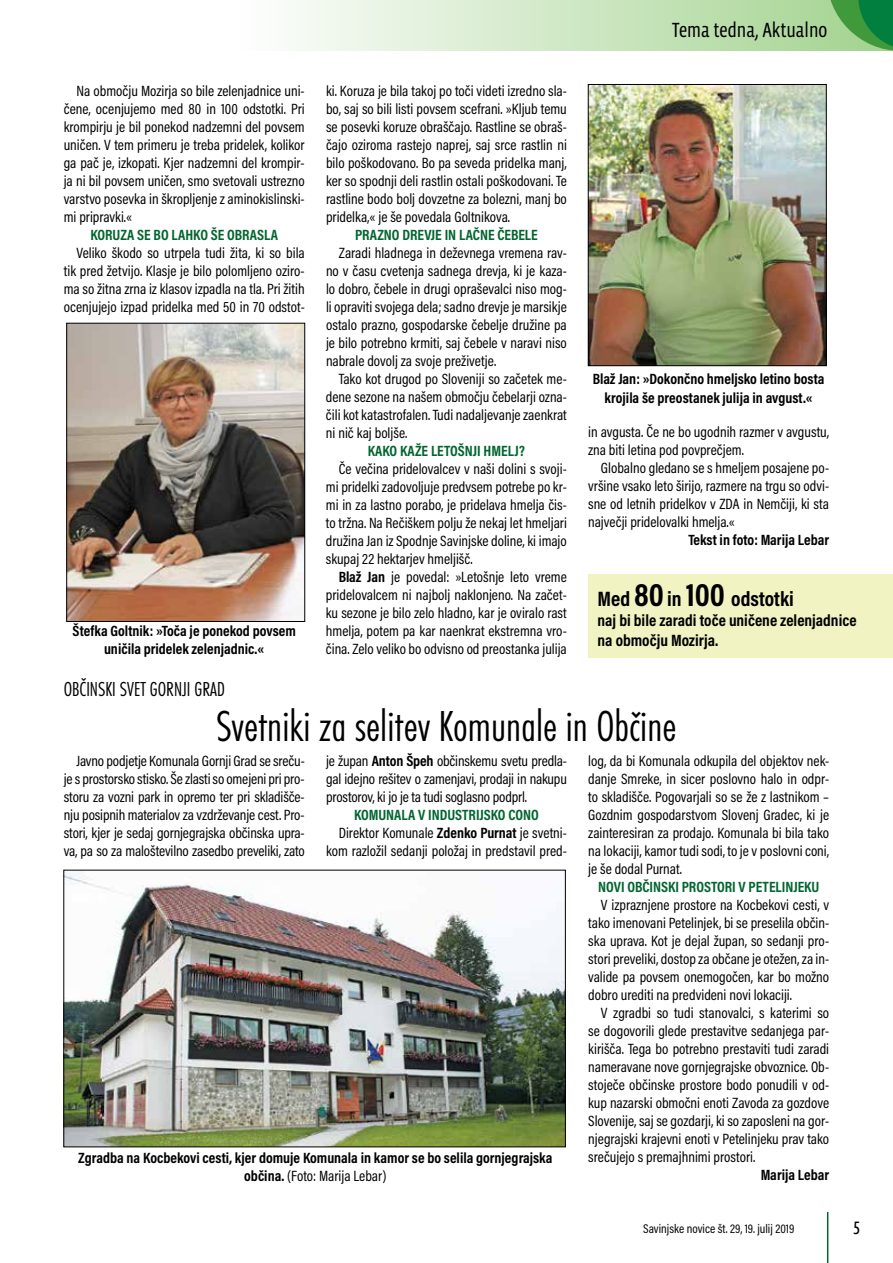
<style>
.page{position:relative;width:893px;height:1263px;background:#fff}
.page>*{position:absolute;margin:0;border:0;box-sizing:border-box;transform-origin:0 0}
.t1{font:45px "Futura TEE Ligh Cond";color:#000}
.t2{font:21px "Futura TEE Ligh Cond";color:#000}
.t3{font:21px "Vista Sans Nar OTCE";color:#000}
.t4{font:700 21px "Acumin Pro Cond";color:#000}
.t5{font:18px "Ubuntu Condensed";color:#000}
.t6{font:700 16.5px/19.8px "Acumin Pro Cond";color:#000}
.t7{font:15px/18px "Acumin Pro Cond";color:#000;text-align:justify}
.t8{font:700 15px/18px "Acumin Pro Cond";color:#000;text-align:center}
.t9{font:700 15px "Acumin Pro Cond";color:#00652e}
.t10{font:12.75px "Acumin Pro Cond";color:#000}
.s1{font-weight:700}
.s2{font-size:33px}
.s3{font-weight:400}
</style>
<div class="page">
<svg style="left:294px;top:0;width:533px;height:51px;background:#d0e8c6"></svg>
<hr style="left:827px;top:1212px;width:1px;height:51px;background:#00652e">
<svg style="left:827px;top:0;width:66px;height:51px;background:#4ea55b"></svg>
<div style="left:588px;top:574px;width:305px;height:84px;background:#f1f3c2"></div>
<img style="left:69px;top:325px;width:234px;height:295px">
<div style="left:67px;top:323px;width:238px;height:299px;border:1px solid #000"></div>
<img style="left:590px;top:86px;width:234px;height:278px">
<div style="left:588px;top:84px;width:238px;height:282px;border:1px solid #000"></div>
<img style="left:66px;top:872px;width:498px;height:273px">
<p class="t7" style="left:64px;top:82px;width:242px;text-indent:13px">Na območju Mozirja so bile zelenjadnice uni&shy;čene, ocenjujemo med 80 in 100 odstotki. Pri krompirju je bil ponekod nadzemni del povsem uničen. V tem primeru je treba pridelek, kolikor ga pač je, izkopati. Kjer nadzemni del krompir&shy;ja ni bil povsem uničen, smo svetovali ustrezno varstvo posevka in škropljenje z aminokislinski&shy;mi pripravki.«</p>
<p class="t9" style="left:90px;top:225px;width:189px">KORUZA SE BO LAHKO ŠE OBRASLA</p>
<p class="t7" style="left:64px;top:244px;width:242px;text-indent:13px">Veliko škodo so utrpela tudi žita, ki so bila tik pred žetvijo. Klasje je bilo polomljeno oziro&shy;ma so žitna zrna iz klasov izpadla na tla. Pri žitih ocenjujejo izpad pridelka med 50 in 70 odstot-</p>
<p class="t8" style="left:73px;top:622px;width:225px">Štefka Goltnik: »Toča je ponekod povsem uničila pridelek zelenjadnic.«</p>
<p class="t7" style="left:326px;top:82px;width:242px">ki. Koruza je bila takoj po toči videti izredno sla&shy;bo, saj so bili listi povsem scefrani. »Kljub temu se posevki koruze obraščajo. Rastline se obraš&shy;čajo oziroma rastejo naprej, saj srce rastlin ni bilo poškodovano. Bo pa seveda pridelka manj, ker so spodnji deli rastlin ostali poškodovani. Te rastline bodo bolj dovzetne za bolezni, manj bo pridelka,« je še povedala Goltnikova.</p>
<p class="t9" style="left:355px;top:225px;width:184px">PRAZNO DREVJE IN LAČNE ČEBELE</p>
<p class="t7" style="left:326px;top:244px;width:242px;text-indent:13px">Zaradi hladnega in deževnega vremena rav&shy;no v času cvetenja sadnega drevja, ki je kaza&shy;lo dobro, čebele in drugi opraševalci niso mog&shy;li opraviti svojega dela; sadno drevje je marsikje ostalo prazno, gospodarske čebelje družine pa je bilo potrebno krmiti, saj čebele v naravi niso nabrale dovolj za svoje preživetje.</p>
<p class="t7" style="left:326px;top:370px;width:242px;text-indent:13px">Tako kot drugod po Sloveniji so začetek me&shy;dene sezone na našem območju čebelarji ozna&shy;čili kot katastrofalen. Tudi nadaljevanje zaenkrat ni nič kaj boljše.</p>
<p class="t9" style="left:368px;top:441px;width:159px">KAKO KAŽE LETOŠNJI HMELJ?</p>
<p class="t7" style="left:326px;top:460px;width:242px;text-indent:13px">Če večina pridelovalcev v naši dolini s svoji&shy;mi pridelki zadovoljuje predvsem potrebe po kr&shy;mi in za lastno porabo, je pridelava hmelja čis&shy;to tržna. Na Rečiškem polju že nekaj let hmeljari družina Jan iz Spodnje Savinjske doline, ki imajo skupaj 22 hektarjev hmeljišč.</p>
<p class="t7" style="left:326px;top:568px;width:242px;text-indent:13px"><span class="s1">Blaž Jan</span> je povedal: »Letošnje leto vreme pridelovalcem ni najbolj naklonjeno. Na začet&shy;ku sezone je bilo zelo hladno, kar je oviralo rast hmelja, potem pa kar naenkrat ekstremna vro&shy;čina. Zelo veliko bo odvisno od preostanka julija</p>
<h2 class="t3" style="left:672px;top:18px;width:157px">Tema tedna, Aktualno</h2>
<p class="t8" style="left:593px;top:370px;width:233px">Blaž Jan: »Dokončno hmeljsko letino bosta krojila še preostanek julija in avgust.«</p>
<p class="t7" style="left:588px;top:423px;width:242px">in avgusta. Če ne bo ugodnih razmer v avgustu, zna biti letina pod povprečjem.</p>
<p class="t7" style="left:588px;top:459px;width:242px;text-indent:13px">Globalno gledano se s hmeljem posajene po&shy;vršine vsako leto širijo, razmere na trgu so odvi&shy;sne od letnih pridelkov v ZDA in Nemčiji, ki sta največji pridelovalki hmelja.«</p>
<p class="t8" style="left:688px;top:531px;width:142px">Tekst in foto: Marija Lebar</p>
<h2 class="t4" style="left:598px;top:585px;width:198px">Med <span class="s2">80</span>in <span class="s2">100</span> odstotki</h2>
<p class="t6" style="left:598px;top:610px;width:261px">naj bi bile zaradi toče uničene zelenjadnice na območju Mozirja.</p>
<h2 class="t2" style="left:64px;top:677px;width:163px">OBČINSKI SVET GORNJI GRAD</h2>
<h1 class="t1" style="left:216px;top:700px;width:462px">Svetniki za selitev Komunale in Občine</h1>
<p class="t7" style="left:64px;top:751px;width:242px;text-indent:13px">Javno podjetje Komunala Gornji Grad se sreču&shy;je s prostorsko stisko. Še zlasti so omejeni pri pro&shy;storu za vozni park in opremo ter pri skladišče&shy;nju posipnih materialov za vzdrževanje cest. Pro&shy;stori, kjer je sedaj gornjegrajska občinska upra&shy;va, pa so za maloštevilno zasedbo preveliki, zato</p>
<p class="t7" style="left:326px;top:751px;width:242px">je župan <span class="s1">Anton Špeh</span> občinskemu svetu predla&shy;gal idejno rešitev o zamenjavi, prodaji in nakupu prostorov, ki jo je ta tudi soglasno podprl.</p>
<p class="t9" style="left:354px;top:805px;width:186px">KOMUNALA V INDUSTRIJSKO CONO</p>
<p class="t7" style="left:339px;top:823px;width:230px">Direktor Komunale <span class="s1">Zdenko Purnat</span> je svetni-</p>
<p class="t7" style="left:326px;top:841px;width:242px">kom razložil sedanji položaj in predstavil pred-</p>
<p class="t8" style="left:78px;top:1149px;width:476px">Zgradba na Kocbekovi cesti, kjer domuje Komunala in kamor se bo selila gornjegrajska občina. <span class="s3">(Foto: Marija Lebar)</span></p>
<p class="t7" style="left:588px;top:751px;width:242px">log, da bi Komunala odkupila del objektov nek&shy;danje Smreke, in sicer poslovno halo in odpr&shy;to skladišče. Pogovarjali so se že z lastnikom – Gozdnim gospodarstvom Slovenj Gradec, ki je zainteresiran za prodajo. Komunala bi bila tako na lokaciji, kamor tudi sodi, to je v poslovni coni, je še dodal Purnat.</p>
<p class="t9" style="left:598px;top:877px;width:223px">NOVI OBČINSKI PROSTORI V PETELINJEKU</p>
<p class="t7" style="left:588px;top:895px;width:242px;text-indent:13px">V izpraznjene prostore na Kocbekovi cesti, v tako imenovani Petelinjek, bi se preselila občin&shy;ska uprava. Kot je dejal župan, so sedanji pro&shy;stori preveliki, dostop za občane je otežen, za in&shy;valide pa povsem onemogočen, kar bo možno dobro urediti na predvideni novi lokaciji.</p>
<p class="t7" style="left:588px;top:1003px;width:242px;text-indent:13px">V zgradbi so tudi stanovalci, s katerimi so se dogovorili glede prestavitve sedanjega par&shy;kirišča. Tega bo potrebno prestaviti tudi zaradi nameravane nove gornjegrajske obvoznice. Ob&shy;stoječe občinske prostore bodo ponudili v od&shy;kup nazarski območni enoti Zavoda za gozdove Slovenije, saj se gozdarji, ki so zaposleni na gor&shy;njegrajski krajevni enoti v Petelinjeku prav tako srečujejo s premajhnimi prostori.</p>
<p class="t8" style="left:761px;top:1165px;width:70px">Marija Lebar</p>
<p class="t10" style="left:643px;top:1221px;width:153px">Savinjske novice št. 29, 19. julij 2019</p>
<p class="t5" style="left:853px;top:1216px;width:9px">5</p>
</div>
